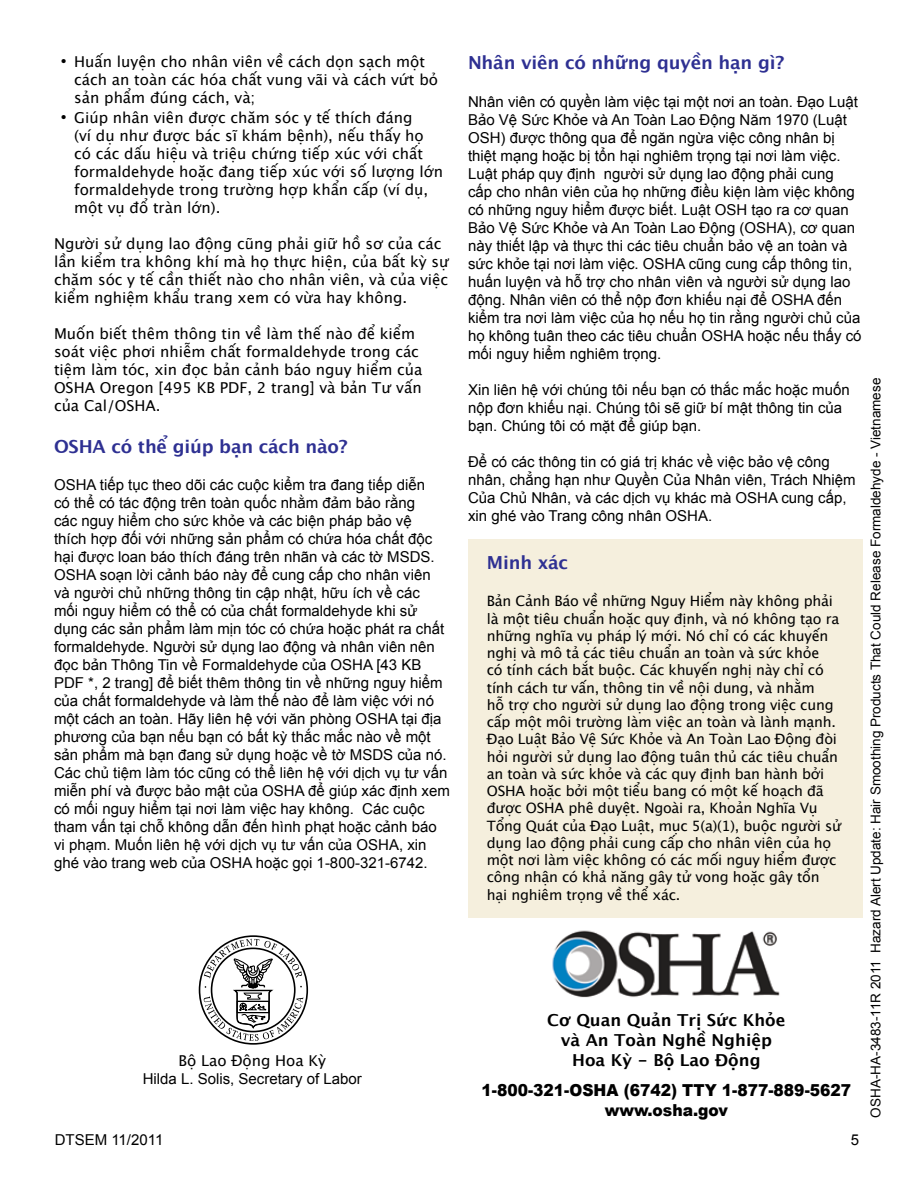
<style>
.page{position:relative;width:918px;height:1188px;background:#fff}
.page>*{position:absolute;margin:0;border:0;box-sizing:border-box;transform-origin:0 0}
.t1{font:700 18px "Lucida Grande";letter-spacing:-.01em;color:#2e3092}
.t2{font:700 16.5px/19.8px "Lucida Grande";color:#000;text-align:center}
.t3{font:900 16.5px/19.8px "Arial";color:#000;text-align:center;scale:.94 1}
.t4{font:15px/18px "Arial";color:#000}
.t5{font:15px/18px "Lucida Grande";color:#000}
.t6{font:14.25px/17.2px "Lucida Grande";letter-spacing:-.015em;color:#000}
.t7{font:13.5px "Arial";color:#000}
.s1{font-family:"Arial";font-size:16.5px}
</style>
<div class="page">
<img style="left:552px;top:930px;width:228px;height:68px">
<div style="left:199px;top:935px;width:109px;height:110px;border:2px solid #000;border-radius:50%"></div>
<svg style="left:204px;top:939px;width:99px;height:102px"></svg>
<div style="left:468px;top:540px;width:394px;height:378px;background:#f5efdd"></div>
<p class="t5" style="left:74px;top:53px;width:365px;text-indent:-14px"><span class="s1">•</span> Huấn luyện cho nhân viên về cách dọn sạch một cách an toàn các hóa chất vung vãi và cách vứt bỏ sản phẩm đúng cách, và;</p>
<p class="t5" style="left:74px;top:108px;width:371px;text-indent:-14px"><span class="s1">•</span> Giúp nhân viên được chăm sóc y tế thích đáng<br>(ví dụ như được bác sĩ khám bệnh), nếu thấy họ có các dấu hiệu và triệu chứng tiếp xúc với chất formaldehyde hoặc đang tiếp xúc với số lượng lớn formaldehyde trong trường hợp khẩn cấp (ví dụ, một vụ đổ tràn lớn).</p>
<p class="t5" style="left:54px;top:234px;width:397px">Người sử dụng lao động cũng phải giữ hồ sơ của các lần kiểm tra không khí mà họ thực hiện, của bất kỳ sự chăm sóc y tế cần thiết nào cho nhân viên, và của việc kiểm nghiệm khẩu trang xem có vừa hay không.</p>
<p class="t5" style="left:54px;top:324px;width:370px">Muốn biết thêm thông tin về làm thế nào để kiểm soát việc phơi nhiễm chất formaldehyde trong các tiệm làm tóc, xin đọc bản cảnh báo nguy hiểm của OSHA Oregon [495 KB PDF, 2 trang] và bản Tư vấn của Cal/OSHA.</p>
<p class="t1" style="left:54px;top:432px;width:295px">OSHA có thể giúp bạn cách nào?</p>
<p class="t4" style="left:54px;top:476px;width:397px">OSHA tiếp tục theo dõi các cuộc kiểm tra đang tiếp diễn<br>có thể có tác động trên toàn quốc nhằm đảm bảo rằng<br>các nguy hiểm cho sức khỏe và các biện pháp bảo vệ<br>thích hợp đối với những sản phẩm có chứa hóa chất độc hại được loan báo thích đáng trên nhãn và các tờ MSDS.<br>OSHA soạn lời cảnh báo này để cung cấp cho nhân viên và người chủ những thông tin cập nhật, hữu ích về các<br>mối nguy hiểm có thể có của chất formaldehyde khi sử dụng các sản phẩm làm mịn tóc có chứa hoặc phát ra chất formaldehyde. Người sử dụng lao động và nhân viên nên đọc bản Thông Tin về Formaldehyde của OSHA [43 KB PDF *, 2 trang] để biết thêm thông tin về những nguy hiểm của chất formaldehyde và làm thế nào để làm việc với nó một cách an toàn. Hãy liên hệ với văn phòng OSHA tại địa phương của bạn nếu bạn có bất kỳ thắc mắc nào về một sản phẩm mà bạn đang sử dụng hoặc về tờ MSDS của nó.<br>Các chủ tiệm làm tóc cũng có thể liên hệ với dịch vụ tư vấn miễn phí và được bảo mật của OSHA để giúp xác định xem có mối nguy hiểm tại nơi làm việc hay không. Các cuộc tham vấn tại chỗ không dẫn đến hình phạt hoặc cảnh báo vi phạm. Muốn liên hệ với dịch vụ tư vấn của OSHA, xin ghé vào trang web của OSHA hoặc gọi 1-800-321-6742.</p>
<p class="t1" style="left:468px;top:48px;width:318px">Nhân viên có những quyền hạn gì?</p>
<p class="t4" style="left:468px;top:93px;width:395px">Nhân viên có quyền làm việc tại một nơi an toàn. Đạo Luật Bảo Vệ Sức Khỏe và An Toàn Lao Động Năm 1970 (Luật OSH) được thông qua để ngăn ngừa việc công nhân bị thiệt mạng hoặc bị tổn hại nghiêm trọng tại nơi làm việc.<br>Luật pháp quy định người sử dụng lao động phải cung cấp cho nhân viên của họ những điều kiện làm việc không có những nguy hiểm được biết. Luật OSH tạo ra cơ quan Bảo Vệ Sức Khỏe và An Toàn Lao Động (OSHA), cơ quan này thiết lập và thực thi các tiêu chuẩn bảo vệ an toàn và sức khỏe tại nơi làm việc. OSHA cũng cung cấp thông tin, huấn luyện và hỗ trợ cho nhân viên và người sử dụng lao động. Nhân viên có thể nộp đơn khiếu nại để OSHA đến kiểm tra nơi làm việc của họ nếu họ tin rằng người chủ của họ không tuân theo các tiêu chuẩn OSHA hoặc nếu thấy có mối nguy hiểm nghiêm trọng.</p>
<p class="t4" style="left:468px;top:381px;width:383px">Xin liên hệ với chúng tôi nếu bạn có thắc mắc hoặc muốn nộp đơn khiếu nại. Chúng tôi sẽ giữ bí mật thông tin của bạn. Chúng tôi có mặt để giúp bạn.</p>
<p class="t4" style="left:468px;top:453px;width:389px">Để có các thông tin có giá trị khác về việc bảo vệ công nhân, chẳng hạn như Quyền Của Nhân viên, Trách Nhiệm Của Chủ Nhân, và các dịch vụ khác mà OSHA cung cấp, xin ghé vào Trang công nhân OSHA.</p>
<p class="t1" style="left:487px;top:548px;width:83px">Minh xác</p>
<p class="t6" style="left:487px;top:593px;width:356px">Bản Cảnh Báo về những Nguy Hiểm này không phải là một tiêu chuẩn hoặc quy định, và nó không tạo ra những nghĩa vụ pháp lý mới. Nó chỉ có các khuyến nghị và mô tả các tiêu chuẩn an toàn và sức khỏe<br>có tính cách bắt buộc. Các khuyến nghị này chỉ có tính cách tư vấn, thông tin về nội dung, và nhằm<br>hỗ trợ cho người sử dụng lao động trong việc cung cấp một môi trường làm việc an toàn và lành mạnh.<br>Đạo Luật Bảo Vệ Sức Khỏe và An Toàn Lao Động đòi hỏi người sử dụng lao động tuân thủ các tiêu chuẩn an toàn và sức khỏe và các quy định ban hành bởi OSHA hoặc bởi một tiểu bang có một kế hoạch đã được OSHA phê duyệt. Ngoài ra, Khoản Nghĩa Vụ Tổng Quát của Đạo Luật, mục 5(a)(1), buộc người sử dụng lao động phải cung cấp cho nhân viên của họ một nơi làm việc không có các mối nguy hiểm được công nhận có khả năng gây tử vong hoặc gây tổn hại nghiêm trọng về thể xác.</p>
<p class="t5" style="left:179px;top:1052px;width:149px">Bộ Lao Động Hoa Kỳ</p>
<p class="t4" style="left:143px;top:1070px;width:221px">Hilda L. Solis, Secretary of Labor</p>
<p class="t2" style="left:547px;top:1010px;width:240px">Cơ Quan Quản Trị Sức Khỏe và An Toàn Nghề Nghiệp<br>Hoa Kỳ - Bộ Lao Động</p>
<p class="t3" style="left:482px;top:1080px;width:395px">1-800-321-OSHA (6742) TTY 1-877-889-5627 www.osha.gov</p>
<p class="t4" style="left:55px;top:1131px;width:110px">DTSEM 11/2011</p>
<p class="t4" style="left:851px;top:1131px;width:10px">5</p>
<p class="t7" style="left:867px;top:1118px;width:741px;rotate:-90deg">OSHA-HA-3483-11R 2011 Hazard Alert Update: Hair Smoothing Products That Could Release Formaldehyde - Vietnamese</p>
</div>
